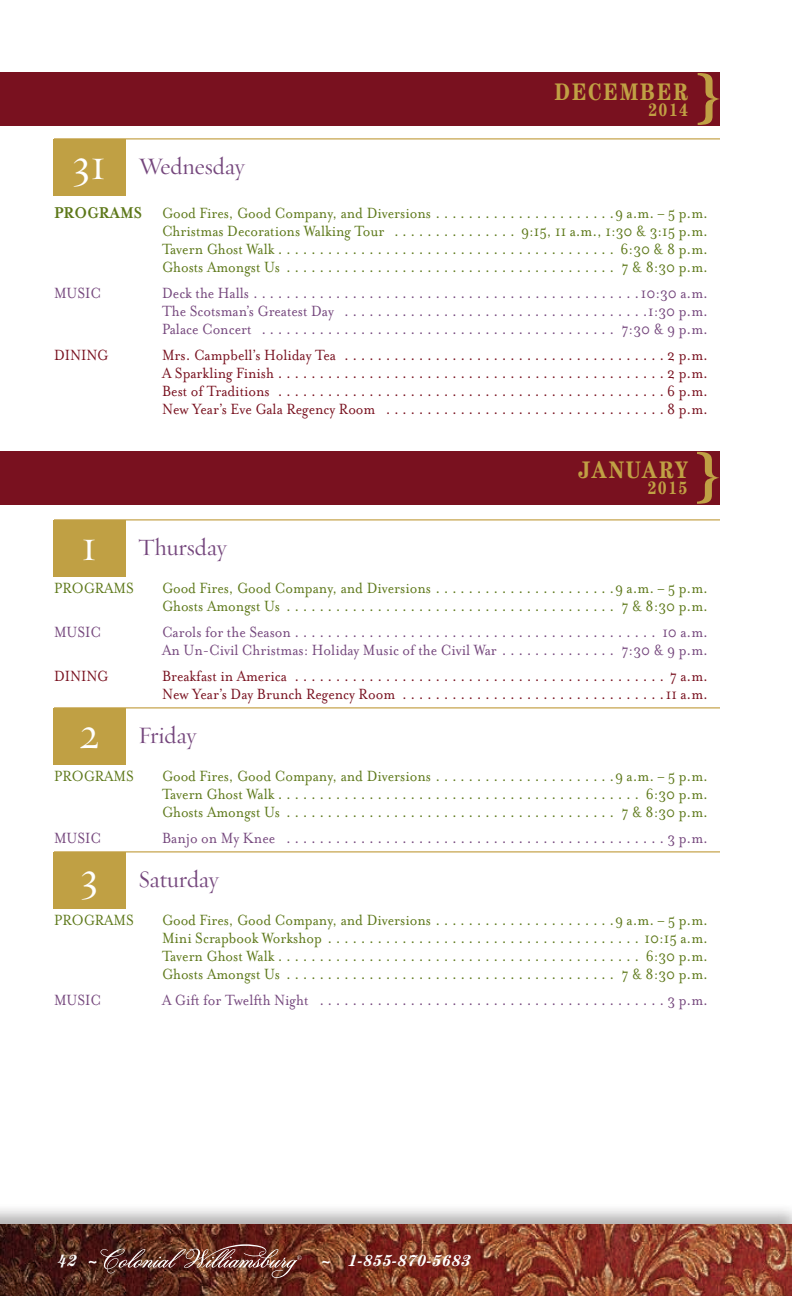
<style>
.page{position:relative;width:792px;height:1296px;background:#fff}
.page>*{position:absolute;margin:0;border:0;box-sizing:border-box;transform-origin:0 0}
.t1{font:44px "Requiem Display";color:#fff}
.t2{font:24px "Requiem Display";color:#75477d}
.t3{font:700 condensed 24px "Century Std";letter-spacing:.075em;color:#c0a044}
.t4{font:700 condensed 18px "Century Std";letter-spacing:.075em;color:#c0a044}
.t5{font:17px/18px "Mrs Eaves OT";color:#5d7819;text-align:justify;scale:.9 1}
.t6{font:17px/18px "Mrs Eaves OT";color:#75477d;text-align:justify;scale:.9 1}
.t7{font:17px/18px "Mrs Eaves OT";color:#78101e;text-align:justify;scale:.9 1}
.t8{font:italic 700 condensed 16px "Century Std";letter-spacing:.05em;color:#fff;scale:1.1 1}
.s1{font-weight:700;font-size:18px}
</style>
<div class="page">
<div style="left:0;top:72px;width:720px;height:54px;background:#79111f"></div>
<svg style="left:697px;top:73px;width:23px;height:52px"></svg>
<div style="left:0;top:451px;width:720px;height:54px;background:#79111f"></div>
<svg style="left:697px;top:452px;width:22px;height:52px"></svg>
<hr style="left:54px;top:138px;width:666px;height:2px;background:#d0b46c">
<hr style="left:54px;top:519px;width:666px;height:2px;background:#d0b46c">
<hr style="left:54px;top:707px;width:666px;height:2px;background:#d0b46c">
<hr style="left:54px;top:851px;width:666px;height:2px;background:#d0b46c">
<div style="left:54px;top:140px;width:72px;height:56px;background:#c0a044"></div>
<div style="left:54px;top:521px;width:72px;height:56px;background:#c0a044"></div>
<div style="left:54px;top:709px;width:72px;height:56px;background:#c0a044"></div>
<div style="left:54px;top:853px;width:72px;height:56px;background:#c0a044"></div>
<div style="left:0;top:1202px;width:792px;height:94px;background:#231f20;opacity:.35"></div>
<img style="left:0;top:1224px;width:792px;height:72px">
<img style="left:101px;top:1244px;width:201px;height:34px">
<h2 class="t3" style="left:554px;top:77px;width:135px">DECEMBER</h2>
<p class="t4" style="left:648px;top:99px;width:42px">2014</p>
<h2 class="t2" style="left:138px;top:149px;width:108px">Wednesday</h2>
<p class="t5" style="left:162px;top:204px;width:605px;text-indent:-108px"><span class="s1">PROGRAMS</span> Good Fires, Good Company, and Diversions . . . . . . . . . . . . . . . . . . . . . 9 a. m. – 5 p. m.<br>Christmas Decorations Walking Tour . . . . . . . . . . . . . . . 9:15, 11 a. m. , 1:30 &amp; 3:15 p. m.<br>Tavern Ghost Walk ......................................... 6:30 &amp; 8 p.m.<br>Ghosts Amongst Us . . . . . . . . . . . . . . . . . . . . . . . . . . . . . . . . . . . . . . . . 7 &amp; 8:30 p. m.</p>
<p class="t6" style="left:54px;top:284px;width:54px">MUSIC</p>
<p class="t6" style="left:162px;top:284px;width:605px">Deck the Halls . . . . . . . . . . . . . . . . . . . . . . . . . . . . . . . . . . . . . . . . . . . . . . 10:30 a. m.<br>The Scotsman’s Greatest Day . . . . . . . . . . . . . . . . . . . . . . . . . . . . . . . . . . . . 1:30 p. m.<br>Palace Concert . . . . . . . . . . . . . . . . . . . . . . . . . . . . . . . . . . . . . . . . . . . 7:30 &amp; 9 p. m.</p>
<p class="t7" style="left:54px;top:346px;width:62px">DINING</p>
<p class="t7" style="left:162px;top:346px;width:605px">Mrs. Campbell’s Holiday Tea . . . . . . . . . . . . . . . . . . . . . . . . . . . . . . . . . . . . . . 2 p. m.<br>A Sparkling Finish . . . . . . . . . . . . . . . . . . . . . . . . . . . . . . . . . . . . . . . . . . . . . . 2 p. m.<br>Best of Traditions . . . . . . . . . . . . . . . . . . . . . . . . . . . . . . . . . . . . . . . . . . . . . . 6 p. m.<br>New Year’s Eve Gala Regency Room . . . . . . . . . . . . . . . . . . . . . . . . . . . . . . . . . 8 p. m.</p>
<h1 class="t1" style="left:72px;top:133px;width:35px">31</h1>
<h1 class="t1" style="left:81px;top:514px;width:18px">1</h1>
<h2 class="t2" style="left:138px;top:530px;width:90px">Thursday</h2>
<h2 class="t3" style="left:578px;top:455px;width:111px">JANUARY</h2>
<p class="t4" style="left:648px;top:477px;width:42px">2015</p>
<p class="t5" style="left:54px;top:579px;width:90px">PROGRAMS</p>
<p class="t5" style="left:162px;top:579px;width:605px">Good Fires, Good Company, and Diversions . . . . . . . . . . . . . . . . . . . . . 9 a. m. – 5 p. m.<br>Ghosts Amongst Us . . . . . . . . . . . . . . . . . . . . . . . . . . . . . . . . . . . . . . . . 7 &amp; 8:30 p. m.</p>
<p class="t6" style="left:54px;top:623px;width:54px">MUSIC</p>
<p class="t6" style="left:162px;top:623px;width:605px">Carols for the Season . . . . . . . . . . . . . . . . . . . . . . . . . . . . . . . . . . . . . . . . . . . . 10 a. m.<br>An Un-Civil Christmas: Holiday Music of the Civil War . . . . . . . . . . . . . . 7:30 &amp; 9 p. m.</p>
<p class="t7" style="left:54px;top:667px;width:62px">DINING</p>
<p class="t7" style="left:162px;top:667px;width:605px">Breakfast in America . . . . . . . . . . . . . . . . . . . . . . . . . . . . . . . . . . . . . . . . . . . . . 7 a. m.<br>New Year’s Day Brunch Regency Room . . . . . . . . . . . . . . . . . . . . . . . . . . . . . . . 11 a. m.</p>
<h2 class="t2" style="left:138px;top:718px;width:60px">Friday</h2>
<p class="t5" style="left:54px;top:767px;width:90px">PROGRAMS</p>
<p class="t5" style="left:162px;top:767px;width:605px">Good Fires, Good Company, and Diversions . . . . . . . . . . . . . . . . . . . . . 9 a. m. – 5 p. m.<br>Tavern Ghost Walk ............................................ 6:30 p.m.<br>Ghosts Amongst Us . . . . . . . . . . . . . . . . . . . . . . . . . . . . . . . . . . . . . . . . 7 &amp; 8:30 p. m.</p>
<p class="t6" style="left:54px;top:829px;width:54px">MUSIC</p>
<p class="t6" style="left:162px;top:829px;width:605px">Banjo on My Knee . . . . . . . . . . . . . . . . . . . . . . . . . . . . . . . . . . . . . . . . . . . . . . 3 p. m.</p>
<h2 class="t2" style="left:138px;top:862px;width:82px">Saturday</h2>
<p class="t5" style="left:54px;top:911px;width:90px">PROGRAMS</p>
<p class="t5" style="left:162px;top:911px;width:605px">Good Fires, Good Company, and Diversions . . . . . . . . . . . . . . . . . . . . . 9 a. m. – 5 p. m.<br>Mini Scrapbook Workshop . . . . . . . . . . . . . . . . . . . . . . . . . . . . . . . . . . . . . . 10:15 a. m.<br>Tavern Ghost Walk ............................................ 6:30 p.m.<br>Ghosts Amongst Us . . . . . . . . . . . . . . . . . . . . . . . . . . . . . . . . . . . . . . . . 7 &amp; 8:30 p. m.</p>
<p class="t6" style="left:54px;top:991px;width:54px">MUSIC</p>
<p class="t6" style="left:162px;top:991px;width:605px">A Gift for Twelfth Night . . . . . . . . . . . . . . . . . . . . . . . . . . . . . . . . . . . . . . . . . . 3 p. m.</p>
<h1 class="t1" style="left:79px;top:702px;width:22px">2</h1>
<h1 class="t1" style="left:80px;top:846px;width:19px">3</h1>
<p class="t8" style="left:58px;top:1251px;width:38px">42 ~</p>
<p class="t8" style="left:321px;top:1251px;width:137px">~ 1-855-870-5683</p>
</div>
